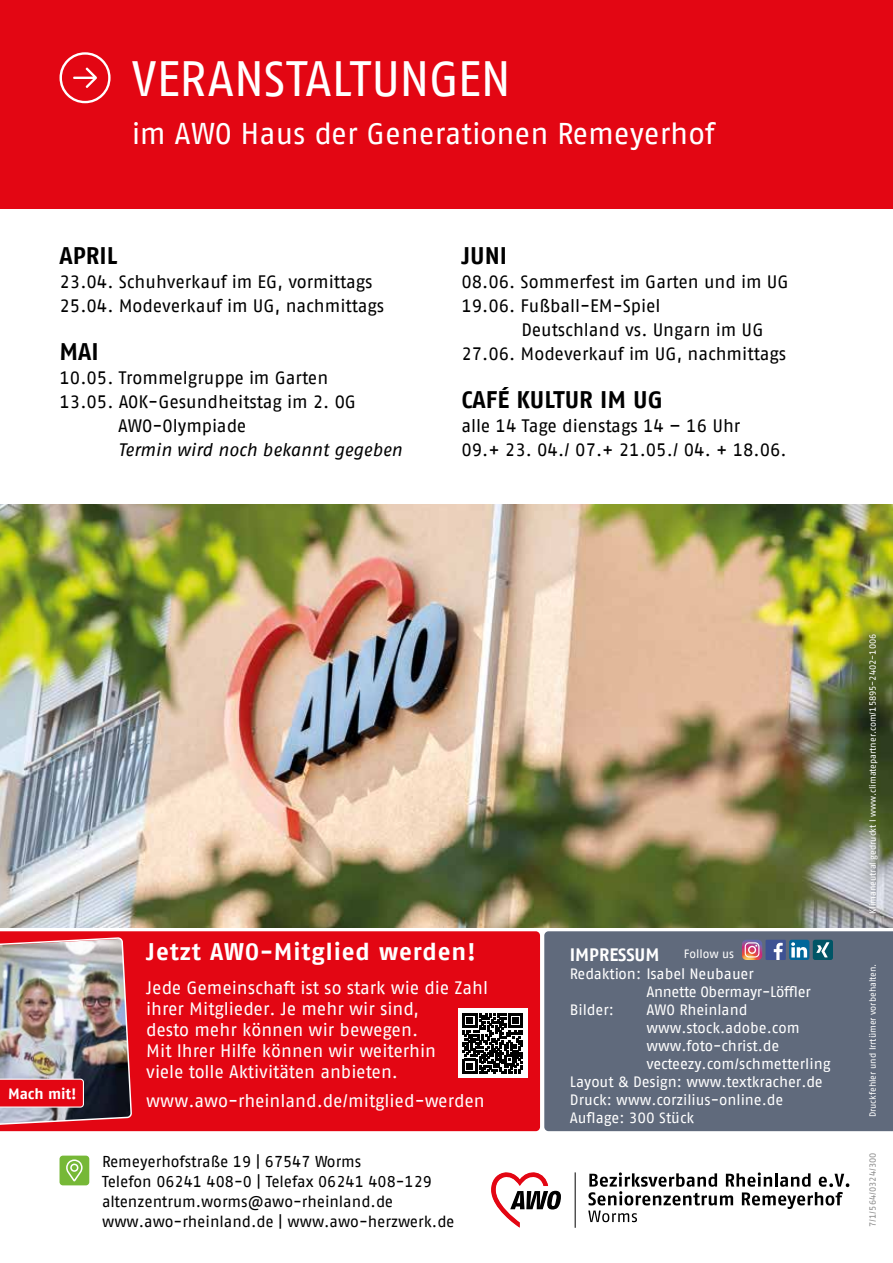
<style>
.page{position:relative;width:893px;height:1263px;background:#fff}
.page>*{position:absolute;margin:0;border:0;box-sizing:border-box;transform-origin:0 0}
.t1{font:49.5px "AWO Fago Office";letter-spacing:-.02em;color:#fff}
.t2{font:30px "AWO Fago Office";color:#fff}
.t3{font:700 24px "AWO Fago Office";color:#000}
.t4{font:700 24px "AWO Fago Office";letter-spacing:.035em;color:#fff}
.t5{font:18px/24px "AWO Fago Office";color:#000}
.t6{font:18px/21px "AWO Fago Office";color:#fff}
.t7{font:italic 18px "AWO Fago Office";letter-spacing:-.005em;color:#000}
.t8{font:700 18px "AWO Fago Office";color:#fff}
.t9{font:15.75px/20.2px "AWO Fago Office";color:#000}
.t10{font:15px "AWO Fago Office";color:#fff}
.t11{font:15px "AWO Fago Office";letter-spacing:-.02em;color:#fff}
.t12{font:700 15px "AWO Fago Office";letter-spacing:-.005em;color:#fff}
.t13{font:12px "AWO Fago Office";color:#fff}
.t14{font:9px "AWO Fago Office";color:#fff}
.t15{font:9px "AWO Fago Office";color:#909090}
</style>
<div class="page">
<img style="left:0;top:504px;width:893px;height:423px">
<div style="left:60px;top:1155px;width:29px;height:30px;background:#76b837;border-radius:3px"></div>
<svg style="left:66px;top:1159px;width:17px;height:22px"></svg>
<div style="left:544px;top:931px;width:349px;height:200px;background:#606a7c"></div>
<svg style="left:491px;top:1172px;width:70px;height:56px"></svg>
<hr style="left:575px;top:1172px;width:1px;height:56px;background:#000">
<svg style="left:588px;top:1172px;width:261px;height:50px"></svg>
<div style="left:0;top:0;width:893px;height:208px;background:#e30613"></div>
<svg style="left:60px;top:52px;width:51px;height:51px"></svg>
<svg style="left:742px;top:940px;width:20px;height:20px"></svg>
<svg style="left:789px;top:940px;width:44px;height:20px"></svg>
<div style="left:765px;top:940px;width:21px;height:20px;background:#3e5293"></div>
<svg style="left:774px;top:943px;width:9px;height:17px"></svg>
<div style="left:0;top:931px;width:540px;height:200px;background:#e30613"></div>
<img style="left:0;top:938px;width:131px;height:187px">
<div style="left:458px;top:1009px;width:69px;height:69px;background:#fff"></div>
<svg style="left:463px;top:1013px;width:60px;height:60px"></svg>
<h1 class="t1" style="left:132px;top:51px;width:381px">VERANSTALTUNGEN</h1>
<h2 class="t2" style="left:132px;top:117px;width:584px">im AWO Haus der Generationen Remeyerhof</h2>
<h3 class="t3" style="left:60px;top:242px;width:59px">APRIL</h3>
<p class="t5" style="left:60px;top:270px;width:326px">23.04. Schuhverkauf im EG, vormittags<br>25.04. Modeverkauf im UG, nachmittags</p>
<h3 class="t3" style="left:60px;top:338px;width:41px">MAI</h3>
<p class="t5" style="left:60px;top:366px;width:270px">10.05. Trommelgruppe im Garten</p>
<p class="t5" style="left:60px;top:390px;width:298px">13.05. AOK-Gesundheitstag im 2. OG</p>
<p class="t5" style="left:118px;top:414px;width:130px">AWO-Olympiade</p>
<p class="t7" style="left:118px;top:440px;width:286px">Termin wird noch bekannt gegeben</p>
<h3 class="t3" style="left:461px;top:242px;width:47px">JUNI</h3>
<p class="t5" style="left:461px;top:270px;width:329px">08.06. Sommerfest im Garten und im UG<br>19.06. Fußball-EM-Spiel</p>
<p class="t5" style="left:461px;top:318px;width:326px;text-indent:60px">Deutschland vs. Ungarn im UG<br>27.06. Modeverkauf im UG, nachmittags</p>
<h3 class="t3" style="left:461px;top:386px;width:203px">CAFÉ KULTUR IM UG</h3>
<p class="t5" style="left:461px;top:414px;width:327px">alle 14 Tage dienstags 14 – 16 Uhr<br>09.+ 23. 04./ 07.+ 21.05./ 04. + 18.06.</p>
<p class="t12" style="left:8px;top:1085px;width:70px">Mach mit!</p>
<h3 class="t4" style="left:146px;top:938px;width:331px">Jetzt AWO-Mitglied werden!</h3>
<p class="t13" style="left:684px;top:947px;width:52px">Follow us</p>
<p class="t6" style="left:146px;top:977px;width:343px">Jede Gemeinschaft ist so stark wie die Zahl ihrer Mitglieder. Je mehr wir sind,<br>desto mehr können wir bewegen.<br>Mit Ihrer Hilfe können wir weiterhin<br>viele tolle Aktivitäten anbieten.</p>
<p class="t6" style="left:146px;top:1090px;width:340px">www.awo-rheinland.de/mitglied-werden</p>
<p class="t8" style="left:570px;top:944px;width:91px">IMPRESSUM</p>
<p class="t10" style="left:570px;top:965px;width:186px">Redaktion: Isabel Neubauer</p>
<p class="t11" style="left:646px;top:983px;width:166px">Annette Obermayr-Löffler</p>
<p class="t10" style="left:570px;top:1001px;width:46px">Bilder:</p>
<p class="t10" style="left:646px;top:1001px;width:103px">AWO Rheinland</p>
<p class="t10" style="left:646px;top:1019px;width:155px">www.stock.adobe.com</p>
<p class="t10" style="left:646px;top:1037px;width:134px">www.foto-christ.de</p>
<p class="t10" style="left:646px;top:1055px;width:186px">vecteezy.com/schmetterling</p>
<p class="t10" style="left:570px;top:1073px;width:254px">Layout &amp; Design: www.textkracher.de</p>
<p class="t10" style="left:570px;top:1091px;width:215px">Druck: www.corzilius-online.de</p>
<p class="t10" style="left:570px;top:1109px;width:126px">Auflage: 300 Stück</p>
<p class="t14" style="left:868px;top:914px;width:281px;rotate:-90deg">Klimaneutral gedruckt I www.climatepartner.com/15895-2402-1006</p>
<p class="t14" style="left:867px;top:1117px;width:155px;rotate:-90deg">Druckfehler und Irrtümer vorbehalten.</p>
<p class="t9" style="left:102px;top:1151px;width:354px">Remeyerhofstraße 19 | 67547 Worms<br>Telefon 06241 408-0 | Telefax 06241 408-129 altenzentrum.worms@awo-rheinland.de www.awo-rheinland.de | www.awo-herzwerk.de</p>
<p class="t15" style="left:867px;top:1227px;width:76px;rotate:-90deg">7/1/564/0324/300</p>
</div>
